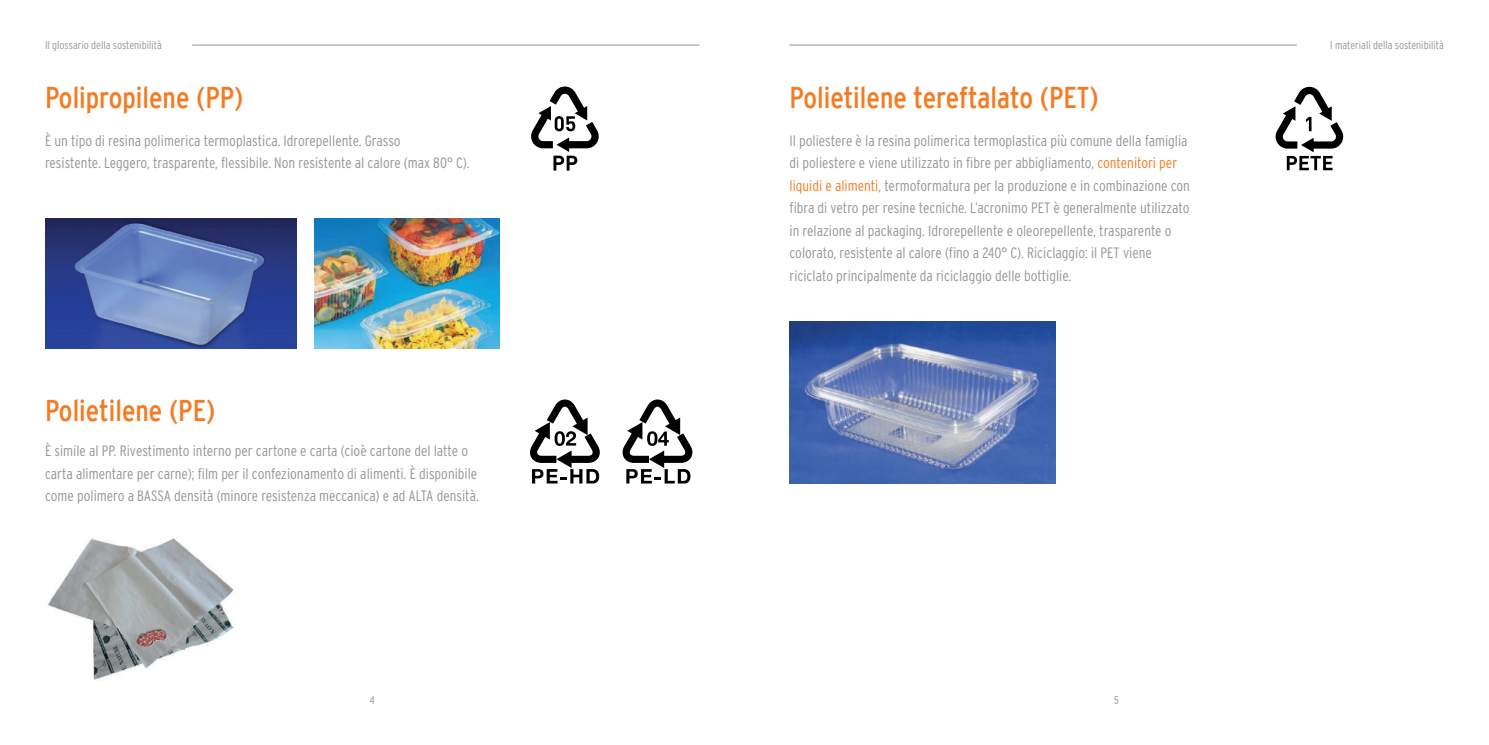
<style>
.page{position:relative;width:1489px;height:745px;background:#fff}
.page>*{position:absolute;margin:0;border:0;box-sizing:border-box;transform-origin:0 0}
.t1{font:condensed 30px "Interstate";color:#f47b21}
.t2{font:300 condensed 15px/22.5px "Interstate";color:#939598}
.t3{font:300 condensed 11.25px "Interstate";color:#939598}
.s1{color:#f47b21}
</style>
<div class="page">
<hr style="left:192px;top:45px;width:507px;height:1px;background:#939598">
<svg style="left:531px;top:86px;width:68px;height:84px"></svg>
<img style="left:45px;top:218px;width:251px;height:130px">
<img style="left:315px;top:218px;width:184px;height:130px">
<svg style="left:530px;top:399px;width:70px;height:84px"></svg>
<svg style="left:622px;top:399px;width:71px;height:84px"></svg>
<img style="left:48px;top:538px;width:186px;height:141px">
<hr style="left:789px;top:45px;width:507px;height:1px;background:#939598">
<svg style="left:1275px;top:87px;width:68px;height:83px"></svg>
<img style="left:789px;top:321px;width:266px;height:162px">
<p class="t3" style="left:45px;top:39px;width:118px">Il glossario della sostenibilità</p>
<h1 class="t1" style="left:45px;top:81px;width:200px">Polipropilene (PP)</h1>
<p class="t2" style="left:45px;top:129px;width:426px">È un tipo di resina polimerica termoplastica. Idrorepellente. Grasso<br>resistente. Leggero, trasparente, flessibile. Non resistente al calore (max 80° C).</p>
<h1 class="t1" style="left:45px;top:394px;width:172px">Polietilene (PE)</h1>
<p class="t2" style="left:45px;top:439px;width:435px">È simile al PP. Rivestimento interno per cartone e carta (cioè cartone del latte o carta alimentare per carne); film per il confezionamento di alimenti. È disponibile come polimero a BASSA densità (minore resistenza meccanica) e ad ALTA densità.</p>
<p class="t3" style="left:370px;top:693px;width:6px">4</p>
<h1 class="t1" style="left:789px;top:81px;width:311px">Polietilene tereftalato (PET)</h1>
<p class="t2" style="left:789px;top:129px;width:402px">Il poliestere è la resina polimerica termoplastica più comune della famiglia di poliestere e viene utilizzato in fibre per abbigliamento, <span class="s1">contenitori per liquidi e alimenti</span>, termoformatura per la produzione e in combinazione con fibra di vetro per resine tecniche. L’acronimo PET è generalmente utilizzato in relazione al packaging. Idrorepellente e oleorepellente, trasparente o colorato, resistente al calore (fino a 240° C). Riciclaggio: il PET viene riciclato principalmente da riciclaggio delle bottiglie.</p>
<p class="t3" style="left:1329px;top:39px;width:115px">I materiali della sostenibilità</p>
<p class="t3" style="left:1114px;top:693px;width:6px">5</p>
</div>
